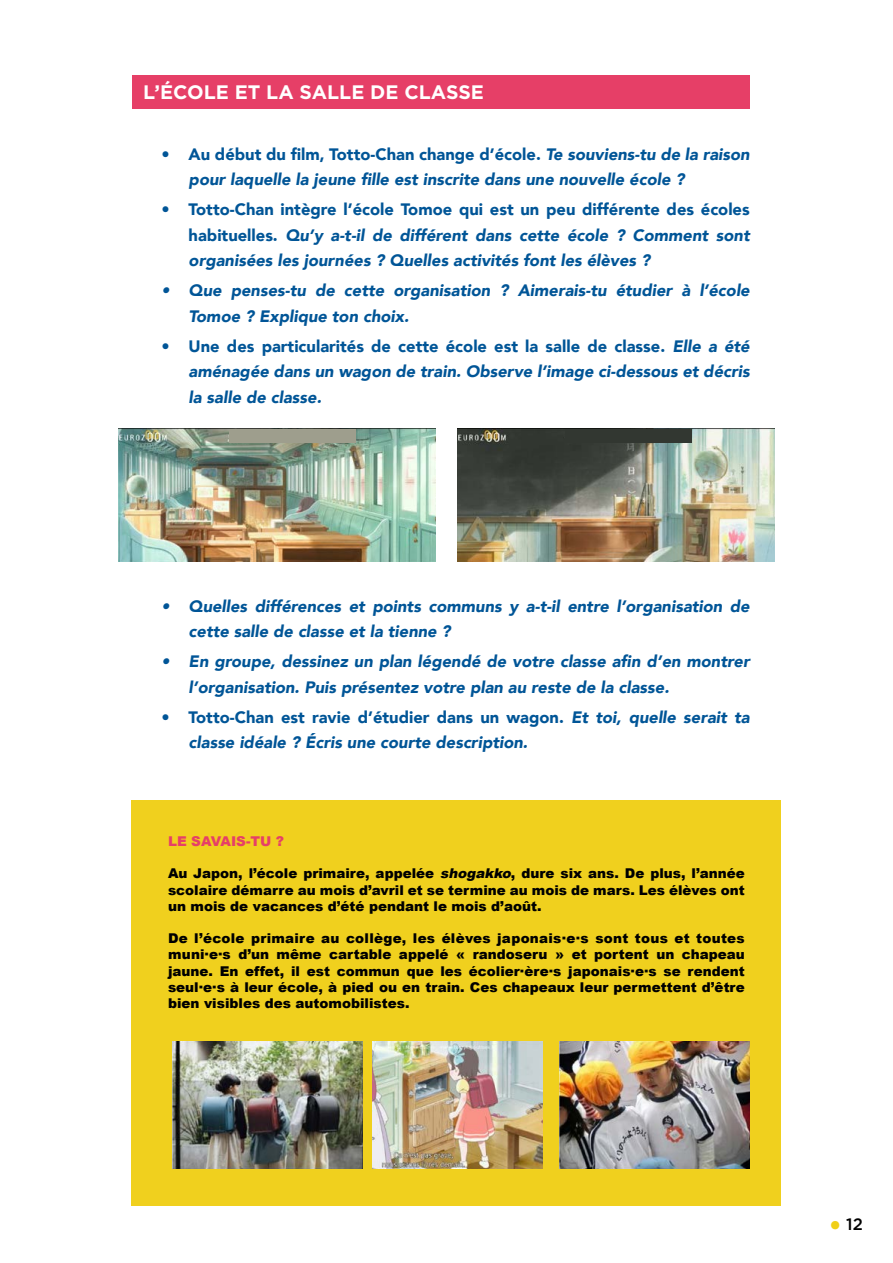
<style>
.page{position:relative;width:893px;height:1263px;background:#fff}
.page>*{position:absolute;margin:0;border:0;box-sizing:border-box;transform-origin:0 0}
.t1{font:700 19.5px "Gotham";color:#fff}
.t2{font:italic 900 16.5px/25.5px "Avenir";color:#005597}
.t3{font:500 16.5px "Gotham";color:#000}
.t4{font:900 13.5px/16.2px "Arial";color:#000;text-align:justify}
.t5{font:900 13.5px "Arial";color:#e63f67}
.s1{font-style:normal}
.s2{font-style:italic}
.s3{font-family:"Minion Pro";font-weight:400;font-size:31.5px;color:#f0cf17}
</style>
<div class="page">
<div style="left:132px;top:75px;width:618px;height:34px;background:#e63f67"></div>
<img style="left:118px;top:429px;width:318px;height:133px">
<img style="left:457px;top:429px;width:318px;height:133px">
<div style="left:132px;top:800px;width:649px;height:406px;background:#f0d01e"></div>
<img style="left:173px;top:1041px;width:190px;height:128px">
<img style="left:372px;top:1041px;width:170px;height:128px">
<img style="left:560px;top:1041px;width:190px;height:128px">
<div style="left:230px;top:429px;width:126px;height:13px;background:#9e9e8d"></div>
<div style="left:566px;top:429px;width:126px;height:13px;background:#323731"></div>
<p class="t1" style="left:143px;top:81px;width:342px">L’ÉCOLE ET LA SALLE DE CLASSE</p>
<p class="t2" style="left:189px;top:141px;width:563px;text-indent:-27px"><span class="s1">• Au début du film, Totto-Chan change d’école.</span> Te souviens-tu de la raison pour laquelle la jeune fille est inscrite dans une nouvelle école ?</p>
<p class="t2" style="left:189px;top:196px;width:563px;text-align:justify;text-indent:-27px"><span class="s1">• Totto-Chan intègre l’école Tomoe qui est un peu différente des écoles habituelles.</span> Qu’y a-t-il de différent dans cette école ? Comment sont organisées les journées ? Quelles activités font les élèves ?</p>
<p class="t2" style="left:189px;top:277px;width:563px;text-indent:-27px">• Que penses-tu de cette organisation ? Aimerais-tu étudier à l’école<br>Tomoe ? Explique ton choix.</p>
<p class="t2" style="left:189px;top:333px;width:563px;text-align:justify;text-indent:-27px"><span class="s1">• Une des particularités de cette école est la salle de classe.</span> Elle a été aménagée dans un wagon de train. Observe l’image ci-dessous et décris la salle de classe.</p>
<p class="t2" style="left:189px;top:593px;width:563px;text-indent:-27px">• Quelles différences et points communs y a-t-il entre l’organisation de cette salle de classe et la tienne ?</p>
<p class="t2" style="left:189px;top:649px;width:563px;text-indent:-27px">• En groupe, dessinez un plan légendé de votre classe afin d’en montrer l’organisation. Puis présentez votre plan au reste de la classe.</p>
<p class="t2" style="left:189px;top:704px;width:563px;text-indent:-27px"><span class="s1">• Totto-Chan est ravie d’étudier dans un wagon.</span> Et toi, quelle serait ta classe idéale ? Écris une courte description.</p>
<p class="t5" style="left:168px;top:831px;width:118px">LE SAVAIS-TU ?</p>
<p class="t4" style="left:168px;top:865px;width:578px">Au Japon, l’école primaire, appelée <span class="s2">shogakko</span>, dure six ans. De plus, l’année scolaire démarre au mois d’avril et se termine au mois de mars. Les élèves ont un mois de vacances d’été pendant le mois d’août.</p>
<p class="t4" style="left:168px;top:930px;width:578px">De l’école primaire au collège, les élèves japonais·e·s sont tous et toutes muni·e·s d’un même cartable appelé « randoseru » et portent un chapeau jaune. En effet, il est commun que les écolier·ère·s japonais·e·s se rendent seul·e·s à leur école, à pied ou en train. Ces chapeaux leur permettent d’être bien visibles des automobilistes.</p>
<p class="t3" style="left:829px;top:1215px;width:35px"><span class="s3">•</span> 12</p>
</div>
